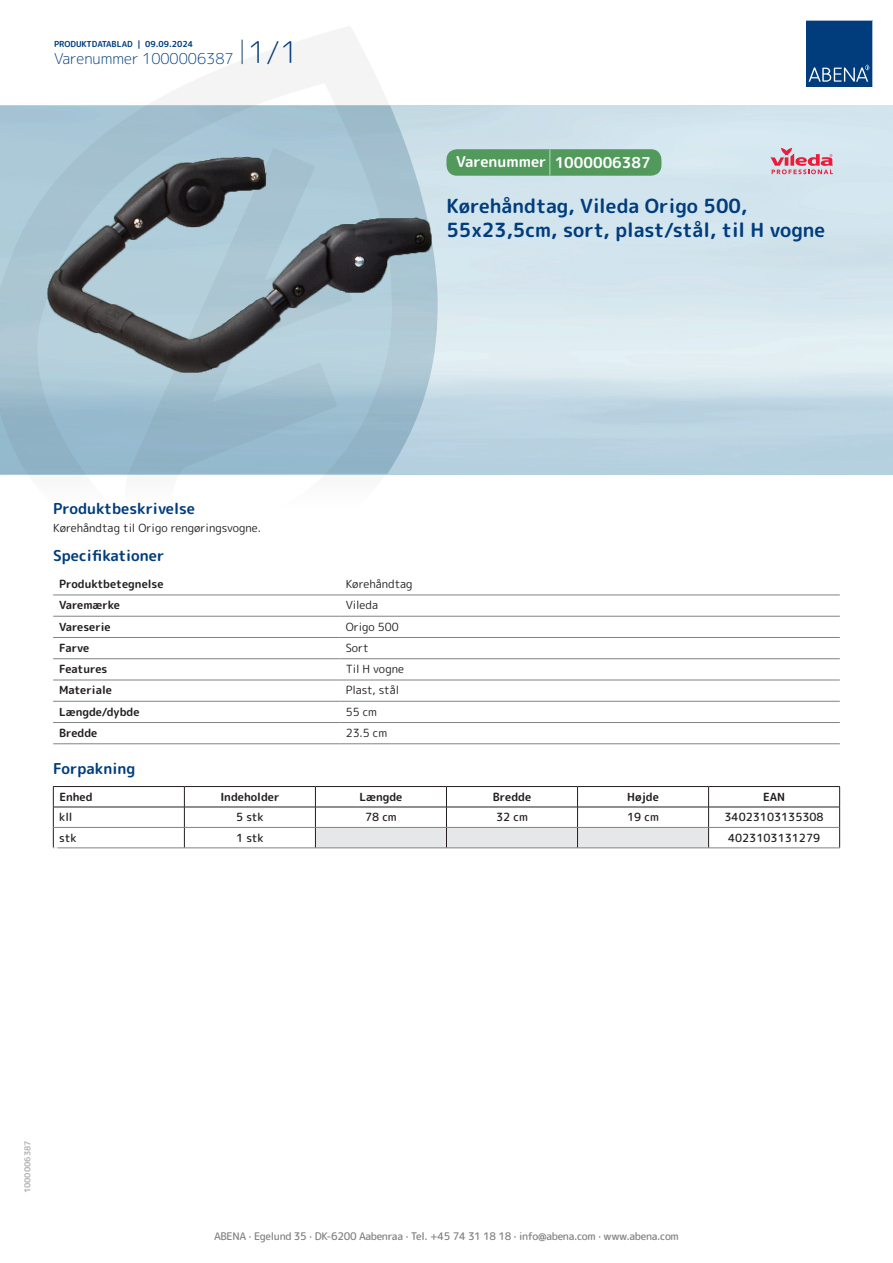
<style>
.page{position:relative;width:893px;height:1263px;background:#fff}
.page>*{position:absolute;margin:0;border:0;box-sizing:border-box;transform-origin:0 0}
.t1{font:700 19.5px/24px "Rounded Mplus 1 c";color:#013d7d}
.t2{font:700 15px "Rounded Mplus 1 c";color:#013d7d}
.t3{font:300 15px "Rounded Mplus 1 c";color:#013d7d}
.t4{font:700 15px "Rounded Mplus 1 c";color:#fff}
.t5{font:700 11.25px "Rounded Mplus 1 c";color:#231f20}
.t6{font:11.25px "Rounded Mplus 1 c";color:#231f20}
.t7{font:500 11.25px "Rounded Mplus 1 c";color:#231f20}
.t8{font:500 10.5px "Rounded Mplus 1 c";letter-spacing:-.03em;color:#808285}
.t9{font:700 10.5px "Rounded Mplus 1 c";color:#fff}
.t10{font:700 8.25px "Rounded Mplus 1 c";color:#013d7d}
.t11{font:700 8.25px "Rounded Mplus 1 c";color:#b2b3b7}
.s1{font-size:30px}
.s2{font-size:25.5px}
</style>
<div class="page">
<svg style="left:0;top:26px;width:439px;height:569px"></svg>
<svg style="left:0;top:106px;width:438px;height:368px;background:#a1c0d0"></svg>
<svg style="left:242px;top:40px;width:1px;height:24px"></svg>
<svg style="left:806px;top:20px;width:67px;height:67px;background:#144b86"></svg>
<img style="left:47px;top:156px;width:384px;height:216px">
<hr style="left:53px;top:595px;width:287px;height:1px;background:#808285">
<hr style="left:340px;top:595px;width:500px;height:1px;background:#808285">
<hr style="left:53px;top:616px;width:287px;height:1px;background:#808285">
<hr style="left:340px;top:616px;width:500px;height:1px;background:#808285">
<hr style="left:53px;top:637px;width:287px;height:1px;background:#808285">
<hr style="left:340px;top:637px;width:500px;height:1px;background:#808285">
<hr style="left:53px;top:658px;width:287px;height:1px;background:#808285">
<hr style="left:340px;top:658px;width:500px;height:1px;background:#808285">
<hr style="left:53px;top:680px;width:287px;height:1px;background:#808285">
<hr style="left:340px;top:680px;width:500px;height:1px;background:#808285">
<hr style="left:53px;top:701px;width:287px;height:1px;background:#808285">
<hr style="left:340px;top:701px;width:500px;height:1px;background:#808285">
<hr style="left:53px;top:722px;width:287px;height:1px;background:#808285">
<hr style="left:340px;top:722px;width:500px;height:1px;background:#808285">
<hr style="left:53px;top:743px;width:287px;height:1px;background:#808285">
<hr style="left:340px;top:743px;width:500px;height:1px;background:#808285">
<hr style="left:53px;top:786px;width:131px;height:1px;background:#231f20">
<hr style="left:184px;top:786px;width:131px;height:1px;background:#231f20">
<hr style="left:315px;top:786px;width:131px;height:1px;background:#231f20">
<hr style="left:446px;top:786px;width:131px;height:1px;background:#231f20">
<hr style="left:577px;top:786px;width:132px;height:1px;background:#231f20">
<hr style="left:709px;top:786px;width:131px;height:1px;background:#231f20">
<hr style="left:53px;top:807px;width:131px;height:1px;background:#231f20">
<hr style="left:184px;top:807px;width:131px;height:1px;background:#231f20">
<hr style="left:709px;top:807px;width:131px;height:1px;background:#231f20">
<svg style="left:53px;top:787px;width:1px;height:61px"></svg>
<svg style="left:184px;top:787px;width:1px;height:61px"></svg>
<svg style="left:315px;top:787px;width:394px;height:61px"></svg>
<svg style="left:839px;top:787px;width:1px;height:61px"></svg>
<hr style="left:54px;top:827px;width:130px;height:1px;background:#808285">
<hr style="left:184px;top:827px;width:131px;height:1px;background:#808285">
<hr style="left:315px;top:827px;width:131px;height:1px;background:#808285">
<hr style="left:446px;top:827px;width:131px;height:1px;background:#808285">
<hr style="left:577px;top:827px;width:132px;height:1px;background:#808285">
<hr style="left:709px;top:827px;width:130px;height:1px;background:#808285">
<hr style="left:53px;top:848px;width:131px;height:1px;background:#808285">
<hr style="left:184px;top:848px;width:131px;height:1px;background:#808285">
<hr style="left:315px;top:848px;width:131px;height:1px;background:#808285">
<hr style="left:446px;top:848px;width:131px;height:1px;background:#808285">
<hr style="left:577px;top:848px;width:132px;height:1px;background:#808285">
<hr style="left:709px;top:848px;width:131px;height:1px;background:#808285">
<div style="left:446px;top:149px;width:215px;height:27px;background:#52995c;border-radius:10px"></div>
<svg style="left:770px;top:148px;width:63px;height:26px;background:#dca6b5"></svg>
<p class="t10" style="left:54px;top:38px;width:141px">PRODUKTDATABLAD | 09.09.2024</p>
<h2 class="t3" style="left:54px;top:48px;width:246px">Varenummer 1000006387 <span class="s1">1/1</span></h2>
<h2 class="t4" style="left:456px;top:152px;width:196px">Varenummer <span class="s2">|</span> 1000006387</h2>
<h1 class="t1" style="left:446px;top:194px;width:380px">Kørehåndtag, Vileda Origo 500,<br>55x23,5cm, sort, plast/stål, til H vogne</h1>
<h2 class="t2" style="left:53px;top:498px;width:143px">Produktbeskrivelse</h2>
<p class="t6" style="left:53px;top:520px;width:209px">Kørehåndtag til Origo rengøringsvogne.</p>
<h2 class="t2" style="left:53px;top:545px;width:113px">Specifikationer</h2>
<p class="t5" style="left:59px;top:576px;width:106px">Produktbetegnelse</p>
<p class="t6" style="left:346px;top:576px;width:68px">Kørehåndtag</p>
<p class="t5" style="left:59px;top:597px;width:62px">Varemærke</p>
<p class="t6" style="left:346px;top:597px;width:34px">Vileda</p>
<p class="t5" style="left:59px;top:618px;width:53px">Vareserie</p>
<p class="t6" style="left:346px;top:618px;width:55px">Origo 500</p>
<p class="t5" style="left:59px;top:640px;width:32px">Farve</p>
<p class="t6" style="left:346px;top:640px;width:25px">Sort</p>
<p class="t5" style="left:59px;top:661px;width:50px">Features</p>
<p class="t6" style="left:346px;top:661px;width:60px">Til H vogne</p>
<p class="t5" style="left:59px;top:682px;width:54px">Materiale</p>
<p class="t6" style="left:346px;top:682px;width:55px">Plast, stål</p>
<p class="t5" style="left:59px;top:704px;width:82px">Længde/dybde</p>
<p class="t6" style="left:346px;top:704px;width:33px">55 cm</p>
<p class="t5" style="left:59px;top:725px;width:40px">Bredde</p>
<p class="t6" style="left:346px;top:725px;width:43px">23.5 cm</p>
<h2 class="t2" style="left:53px;top:758px;width:84px">Forpakning</h2>
<p class="t5" style="left:59px;top:789px;width:35px">Enhed</p>
<p class="t5" style="left:220px;top:789px;width:61px">Indeholder</p>
<p class="t5" style="left:359px;top:789px;width:44px">Længde</p>
<p class="t5" style="left:493px;top:789px;width:40px">Bredde</p>
<p class="t5" style="left:627px;top:789px;width:33px">Højde</p>
<p class="t5" style="left:763px;top:789px;width:24px">EAN</p>
<p class="t7" style="left:59px;top:809px;width:15px">kll</p>
<p class="t7" style="left:236px;top:809px;width:29px">5 stk</p>
<p class="t7" style="left:365px;top:809px;width:33px">78 cm</p>
<p class="t7" style="left:496px;top:809px;width:33px">32 cm</p>
<p class="t7" style="left:627px;top:809px;width:33px">19 cm</p>
<p class="t7" style="left:724px;top:809px;width:101px">34023103135308</p>
<p class="t7" style="left:59px;top:830px;width:19px">stk</p>
<p class="t7" style="left:236px;top:830px;width:29px">1 stk</p>
<p class="t7" style="left:728px;top:830px;width:94px">4023103131279</p>
<p class="t9" style="left:53px;top:843px;width:7px">*</p>
<p class="t11" style="left:22px;top:1193px;width:54px;rotate:-90deg">1000006387</p>
<p class="t8" style="left:214px;top:1229px;width:466px">ABENA · Egelund 35 · DK-6200 Aabenraa · Tel. +45 74 31 18 18 · info@abena.com · www.abena.com</p>
</div>
